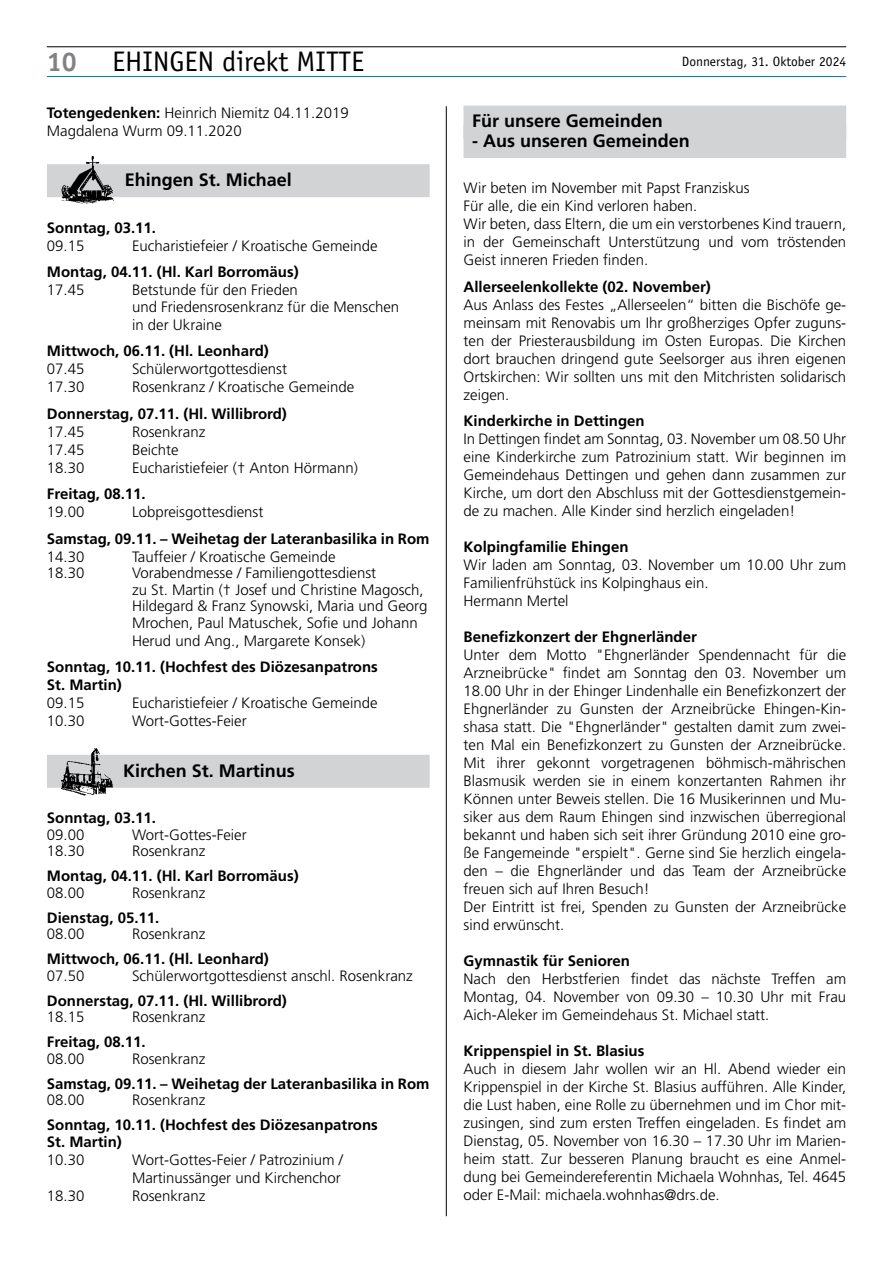
<style>
.page{position:relative;width:893px;height:1263px;background:#fff}
.page>*{position:absolute;margin:0;border:0;box-sizing:border-box;transform-origin:0 0}
.t1{font:28.35px "Officina Sans";color:#000}
.t2{font:700 18px "Frutiger";color:#000}
.t3{font:300 15px/18px "Frutiger";color:#000}
.t4{font:700 15px/18px "Frutiger";color:#000}
.t5{font:13.5px "Officina Sans";color:#000}
.s1{font-weight:700;font-size:27px;color:#808285}
.s2{font-weight:700}
</style>
<div class="page">
<hr style="left:446px;top:106px;width:1px;height:1110px;background:#000">
<hr style="left:47px;top:47px;width:799px;height:1px;background:#000">
<hr style="left:47px;top:76px;width:799px;height:1px;background:#0079c1">
<div style="left:47px;top:164px;width:383px;height:33px;background:#d1d3d4"></div>
<div style="left:60px;top:157px;width:56px;height:49px;background:#fff"></div>
<img style="left:60px;top:157px;width:55px;height:46px">
<div style="left:47px;top:755px;width:383px;height:33px;background:#d1d3d4"></div>
<svg style="left:60px;top:748px;width:55px;height:48px"></svg>
<img style="left:62px;top:749px;width:51px;height:46px">
<div style="left:463px;top:106px;width:383px;height:33px;background:#d1d3d4"></div>
<div style="left:463px;top:125px;width:383px;height:33px;background:#d1d3d4"></div>
<h1 class="t1" style="left:47px;top:45px;width:319px"><span class="s1">10</span> EHINGEN direkt MITTE</h1>
<p class="t5" style="left:682px;top:53px;width:166px">Donnerstag, 31. Oktober 2024</p>
<p class="t3" style="left:47px;top:104px;width:303px"><span class="s2">Totengedenken:</span> Heinrich Niemitz 04.11.2019<br>Magdalena Wurm 09.11.2020</p>
<p class="t2" style="left:125px;top:169px;width:169px">Ehingen St. Michael</p>
<p class="t4" style="left:47px;top:218px;width:111px">Sonntag, 03.11.</p>
<p class="t3" style="left:47px;top:237px;width:39px">09.15</p>
<p class="t3" style="left:132px;top:237px;width:247px">Eucharistiefeier / Kroatische Gemeinde</p>
<p class="t4" style="left:47px;top:263px;width:253px">Montag, 04.11. (Hl. Karl Borromäus)</p>
<p class="t3" style="left:47px;top:281px;width:39px">17.45</p>
<p class="t3" style="left:132px;top:282px;width:269px;line-height:16.5px">Betstunde für den Frieden<br>und Friedensrosenkranz für die Menschen</p>
<p class="t3" style="left:132px;top:316px;width:92px">in der Ukraine</p>
<p class="t4" style="left:47px;top:342px;width:223px">Mittwoch, 06.11. (Hl. Leonhard)</p>
<p class="t3" style="left:47px;top:360px;width:39px">07.45</p>
<p class="t3" style="left:132px;top:360px;width:157px">Schülerwortgottesdienst</p>
<p class="t3" style="left:47px;top:378px;width:39px">17.30</p>
<p class="t3" style="left:132px;top:378px;width:224px">Rosenkranz / Kroatische Gemeinde</p>
<p class="t4" style="left:47px;top:404px;width:241px">Donnerstag, 07.11. (Hl. Willibrord)</p>
<p class="t3" style="left:47px;top:423px;width:39px">17.45</p>
<p class="t3" style="left:132px;top:423px;width:75px">Rosenkranz</p>
<p class="t3" style="left:47px;top:441px;width:39px">17.45</p>
<p class="t3" style="left:132px;top:441px;width:48px">Beichte</p>
<p class="t3" style="left:47px;top:459px;width:39px">18.30</p>
<p class="t3" style="left:132px;top:459px;width:227px">Eucharistiefeier († Anton Hörmann)</p>
<p class="t4" style="left:47px;top:485px;width:100px">Freitag, 08.11.</p>
<p class="t3" style="left:47px;top:503px;width:39px">19.00</p>
<p class="t3" style="left:132px;top:503px;width:133px">Lobpreisgottesdienst</p>
<p class="t4" style="left:47px;top:529px;width:384px">Samstag, 09.11. – Weihetag der Lateranbasilika in Rom</p>
<p class="t3" style="left:47px;top:548px;width:39px">14.30</p>
<p class="t3" style="left:132px;top:548px;width:205px">Tauffeier / Kroatische Gemeinde</p>
<p class="t3" style="left:47px;top:564px;width:39px">18.30</p>
<p class="t3" style="left:132px;top:565px;width:297px;line-height:16.5px">Vorabendmesse / Familiengottesdienst<br>zu St. Martin († Josef und Christine Magosch, Hildegard &amp; Franz Synowski, Maria und Georg Mrochen, Paul Matuschek, Sofie und Johann</p>
<p class="t3" style="left:132px;top:632px;width:235px">Herud und Ang., Margarete Konsek)</p>
<p class="t4" style="left:47px;top:658px;width:332px">Sonntag, 10.11. (Hochfest des Diözesanpatrons<br>St. Martin)</p>
<p class="t3" style="left:47px;top:694px;width:39px">09.15</p>
<p class="t3" style="left:132px;top:694px;width:247px">Eucharistiefeier / Kroatische Gemeinde</p>
<p class="t3" style="left:47px;top:712px;width:39px">10.30</p>
<p class="t3" style="left:132px;top:712px;width:116px">Wort-Gottes-Feier</p>
<p class="t2" style="left:123px;top:760px;width:173px">Kirchen St. Martinus</p>
<p class="t4" style="left:47px;top:809px;width:111px">Sonntag, 03.11.</p>
<p class="t3" style="left:47px;top:826px;width:39px">09.00</p>
<p class="t3" style="left:132px;top:826px;width:116px">Wort-Gottes-Feier</p>
<p class="t3" style="left:47px;top:842px;width:39px">18.30</p>
<p class="t3" style="left:132px;top:842px;width:75px">Rosenkranz</p>
<p class="t4" style="left:47px;top:867px;width:253px">Montag, 04.11. (Hl. Karl Borromäus)</p>
<p class="t3" style="left:47px;top:884px;width:39px">08.00</p>
<p class="t3" style="left:132px;top:884px;width:75px">Rosenkranz</p>
<p class="t4" style="left:47px;top:908px;width:114px">Dienstag, 05.11.</p>
<p class="t3" style="left:47px;top:925px;width:39px">08.00</p>
<p class="t3" style="left:132px;top:925px;width:75px">Rosenkranz</p>
<p class="t4" style="left:47px;top:950px;width:223px">Mittwoch, 06.11. (Hl. Leonhard)</p>
<p class="t3" style="left:47px;top:967px;width:39px">07.50</p>
<p class="t3" style="left:132px;top:967px;width:282px">Schülerwortgottesdienst anschl. Rosenkranz</p>
<p class="t4" style="left:47px;top:991px;width:241px">Donnerstag, 07.11. (Hl. Willibrord)</p>
<p class="t3" style="left:47px;top:1008px;width:39px">18.15</p>
<p class="t3" style="left:132px;top:1008px;width:75px">Rosenkranz</p>
<p class="t4" style="left:47px;top:1033px;width:100px">Freitag, 08.11.</p>
<p class="t3" style="left:47px;top:1050px;width:39px">08.00</p>
<p class="t3" style="left:132px;top:1050px;width:75px">Rosenkranz</p>
<p class="t4" style="left:47px;top:1074px;width:384px">Samstag, 09.11. – Weihetag der Lateranbasilika in Rom</p>
<p class="t3" style="left:47px;top:1091px;width:39px">08.00</p>
<p class="t3" style="left:132px;top:1091px;width:75px">Rosenkranz</p>
<p class="t4" style="left:47px;top:1117px;width:332px;line-height:16.5px">Sonntag, 10.11. (Hochfest des Diözesanpatrons<br>St. Martin)</p>
<p class="t3" style="left:47px;top:1151px;width:39px">10.30</p>
<p class="t3" style="left:132px;top:1151px;width:213px">Wort-Gottes-Feier / Patrozinium /<br>Martinussänger und Kirchenchor</p>
<p class="t3" style="left:47px;top:1187px;width:39px">18.30</p>
<p class="t3" style="left:132px;top:1187px;width:75px">Rosenkranz</p>
<p class="t2" style="left:472px;top:110px;width:192px">Für unsere Gemeinden</p>
<p class="t2" style="left:472px;top:130px;width:219px">- Aus unseren Gemeinden</p>
<p class="t3" style="left:463px;top:179px;width:384px">Wir beten im November mit Papst Franziskus<br>Für alle, die ein Kind verloren haben.<br>Wir beten, dass Eltern, die um ein verstorbenes Kind trauern, in der Gemeinschaft Unterstützung und vom tröstenden Geist inneren Frieden finden.</p>
<p class="t4" style="left:463px;top:278px;width:249px">Allerseelenkollekte (02. November)</p>
<p class="t3" style="left:463px;top:296px;width:384px;text-align:justify">Aus Anlass des Festes „Allerseelen“ bitten die Bischöfe ge&shy;meinsam mit Renovabis um Ihr großherziges Opfer zuguns&shy;ten der Priesterausbildung im Osten Europas. Die Kirchen dort brauchen dringend gute Seelsorger aus ihren eigenen Ortskirchen: Wir sollten uns mit den Mitchristen solidarisch zeigen.</p>
<p class="t4" style="left:463px;top:412px;width:183px">Kinderkirche in Dettingen</p>
<p class="t3" style="left:463px;top:430px;width:384px;text-align:justify">In Dettingen findet am Sonntag, 03. November um 08.50 Uhr eine Kinderkirche zum Patrozinium statt. Wir beginnen im Gemeindehaus Dettingen und gehen dann zusammen zur Kirche, um dort den Abschluss mit der Gottesdienstgemein&shy;de zu machen. Alle Kinder sind herzlich eingeladen!</p>
<p class="t4" style="left:463px;top:538px;width:167px">Kolpingfamilie Ehingen</p>
<p class="t3" style="left:463px;top:556px;width:384px">Wir laden am Sonntag, 03. November um 10.00 Uhr zum<br>Familienfrühstück ins Kolpinghaus ein.<br>Hermann Mertel</p>
<p class="t4" style="left:463px;top:628px;width:235px">Benefizkonzert der Ehgnerländer</p>
<p class="t3" style="left:463px;top:646px;width:384px">Unter dem Motto "Ehgnerländer Spendennacht für die Arzneibrücke" findet am Sonntag den 03. November um 18.00 Uhr in der Ehinger Lindenhalle ein Benefizkonzert der Ehgnerländer zu Gunsten der Arzneibrücke Ehingen-Kin&shy;shasa statt. Die "Ehgnerländer" gestalten damit zum zwei&shy;ten Mal ein Benefizkonzert zu Gunsten der Arzneibrücke.<br>Mit ihrer gekonnt vorgetragenen böhmisch-mährischen Blasmusik werden sie in einem konzertanten Rahmen ihr Können unter Beweis stellen. Die 16 Musikerinnen und Mu&shy;siker aus dem Raum Ehingen sind inzwischen überregional bekannt und haben sich seit ihrer Gründung 2010 eine gro&shy;ße Fangemeinde "erspielt". Gerne sind Sie herzlich eingela&shy;den – die Ehgnerländer und das Team der Arzneibrücke freuen sich auf Ihren Besuch!<br>Der Eintritt ist frei, Spenden zu Gunsten der Arzneibrücke sind erwünscht.</p>
<p class="t4" style="left:463px;top:952px;width:168px">Gymnastik für Senioren</p>
<p class="t3" style="left:463px;top:970px;width:384px;text-align:justify">Nach den Herbstferien findet das nächste Treffen am Montag, 04. November von 09.30 – 10.30 Uhr mit Frau Aich-Aleker im Gemeindehaus St. Michael statt.</p>
<p class="t4" style="left:463px;top:1042px;width:182px">Krippenspiel in St. Blasius</p>
<p class="t3" style="left:463px;top:1060px;width:384px;text-align:justify">Auch in diesem Jahr wollen wir an Hl. Abend wieder ein Krippenspiel in der Kirche St. Blasius aufführen. Alle Kinder, die Lust haben, eine Rolle zu übernehmen und im Chor mit&shy;zusingen, sind zum ersten Treffen eingeladen. Es findet am Dienstag, 05. November von 16.30 – 17.30 Uhr im Marien&shy;heim statt. Zur besseren Planung braucht es eine Anmel&shy;dung bei Gemeindereferentin Michaela Wohnhas, Tel. 4645 oder E-Mail: michaela.wohnhas@drs.de.</p>
</div>
